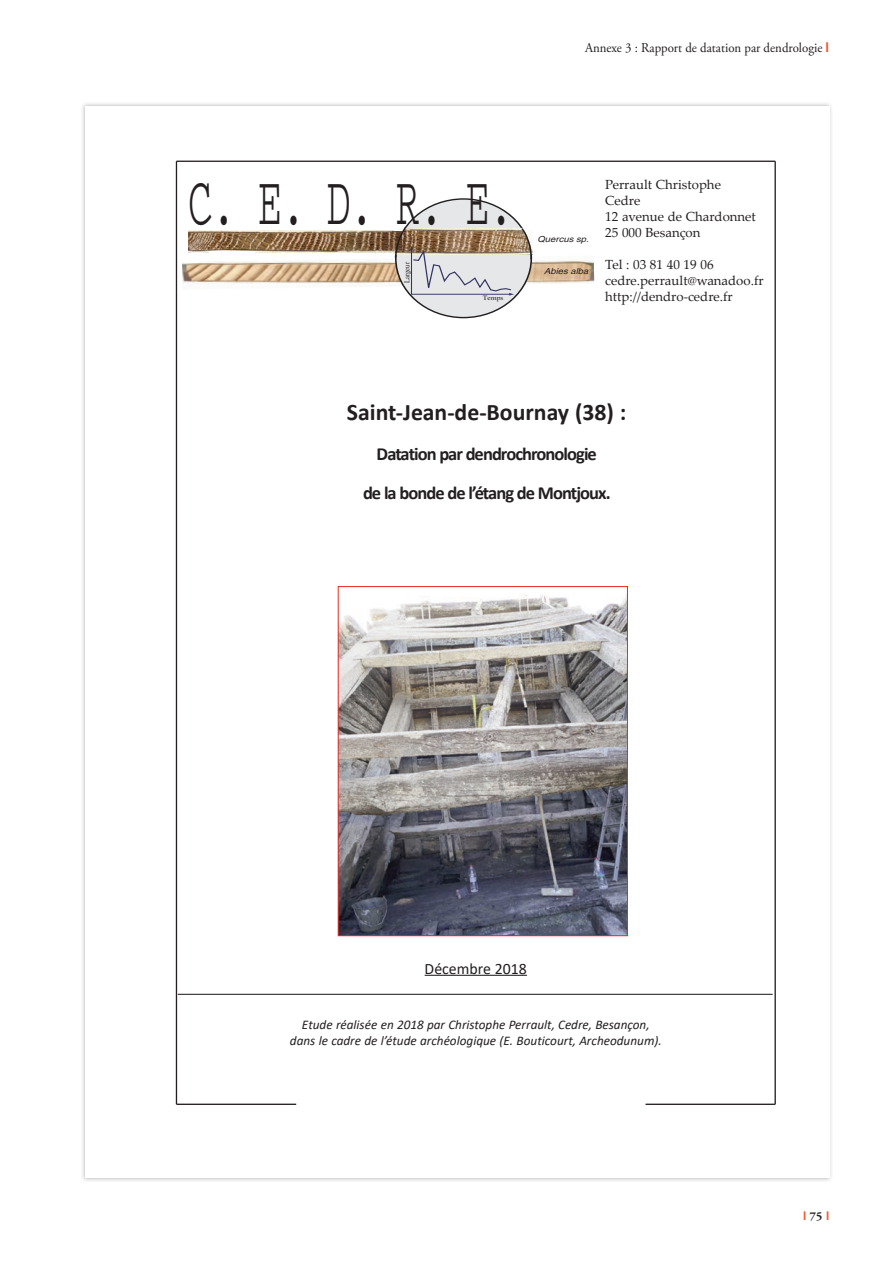
<style>
.page{position:relative;width:893px;height:1263px;background:#fff}
.page>*{position:absolute;margin:0;border:0;box-sizing:border-box;transform-origin:0 0}
.t1{font:70.8px "Courier";color:#231f20;scale:.57 1}
.t2{font:700 23.7px "Calibri";color:#231f20}
.t3{font:700 18.45px/39.8px "Calibri";letter-spacing:-.05em;color:#231f20;text-align:center}
.t4{font:15.9px "Calibri";color:#231f20}
.t5{font:13.5px "Adobe Garamond Pro";color:#231f20;scale:.95 1}
.t6{font:13.2px/16px "Palatino Linotype";color:#231f20}
.t7{font:italic 13.2px/15.9px "Calibri";color:#231f20;text-align:center}
.t8{font:700 12px "Arial";color:#f15b2f;scale:.95 1}
.t9{font:italic 8.25px "Helvetica";color:#231f20;scale:1.14 1}
.t10{font:7.65px "Times";color:#231f20;scale:.88 1}
.t11{font:6.6px "Times";color:#231f20;scale:1.14 1}
.s1{font-family:"Arial";font-weight:700;color:#f15b2f}
.s2{font-family:"Adobe Garamond Pro";color:#231f20}
</style>
<div class="page">
<div style="left:80px;top:102px;width:754px;height:1080px;background:#231f20;opacity:.3"></div>
<div style="left:85px;top:106px;width:744px;height:1072px;background:#fff"></div>
<hr style="left:176px;top:161px;width:1px;height:943px;background:#231f20">
<hr style="left:176px;top:1103px;width:120px;height:2px;background:#231f20">
<hr style="left:645px;top:1103px;width:130px;height:2px;background:#231f20">
<hr style="left:774px;top:161px;width:2px;height:943px;background:#231f20">
<hr style="left:176px;top:161px;width:599px;height:1px;background:#231f20">
<img style="left:182px;top:259px;width:412px;height:27px">
<img style="left:189px;top:230px;width:205px;height:22px">
<div style="left:396px;top:199px;width:135px;height:119px;background:#e6e7e9;border-radius:50%"></div>
<img style="left:392px;top:231px;width:2px;height:19px">
<svg style="left:394px;top:226px;width:139px;height:70px"></svg>
<hr style="left:209px;top:251px;width:46px;height:4px;background:#fff">
<div style="left:186px;top:258px;width:13px;height:5px;background:#fff"></div>
<hr style="left:425px;top:975px;width:102px;height:1px;background:#231f20">
<hr style="left:178px;top:994px;width:595px;height:1px;background:#231f20">
<img style="left:340px;top:595px;width:286px;height:339px">
<div style="left:338px;top:586px;width:290px;height:350px;border:1px solid #ea2924"></div>
<p class="t5" style="left:585px;top:40px;width:259px">Annexe 3 : Rapport de datation par dendrologie <span class="s1">I</span></p>
<h1 class="t1" style="left:188px;top:164px;width:573px">C. E. D. R. E.</h1>
<p class="t10" style="left:403px;top:283px;width:25px;rotate:-90deg">Largeur</p>
<p class="t11" style="left:483px;top:294px;width:20px">Temps</p>
<p class="t9" style="left:538px;top:234px;width:46px">Quercus sp.</p>
<p class="t9" style="left:544px;top:267px;width:41px">Abies alba</p>
<p class="t6" style="left:605px;top:176px;width:152px">Perrault Christophe<br>Cedre<br>12 avenue de Chardonnet<br>25 000 Besançon</p>
<p class="t6" style="left:605px;top:256px;width:160px">Tel : 03 81 40 19 06 cedre.perrault@wanadoo.fr http://dendro-cedre.fr</p>
<h2 class="t2" style="left:347px;top:395px;width:281px">Saint-Jean-de-Bournay (38) :</h2>
<h3 class="t3" style="left:363px;top:433px;width:249px">Datation par dendrochronologie<br>de la bonde de l’étang de Montjoux.</h3>
<p class="t4" style="left:425px;top:957px;width:104px">Décembre 2018</p>
<p class="t7" style="left:290px;top:1016px;width:373px">Etude réalisée en 2018 par Christophe Perrault, Cedre, Besançon, dans le cadre de l’étude archéologique (E. Bouticourt, Archeodunum).</p>
<p class="t8" style="left:803px;top:1208px;width:29px">I<span class="s2">75</span>I</p>
</div>
